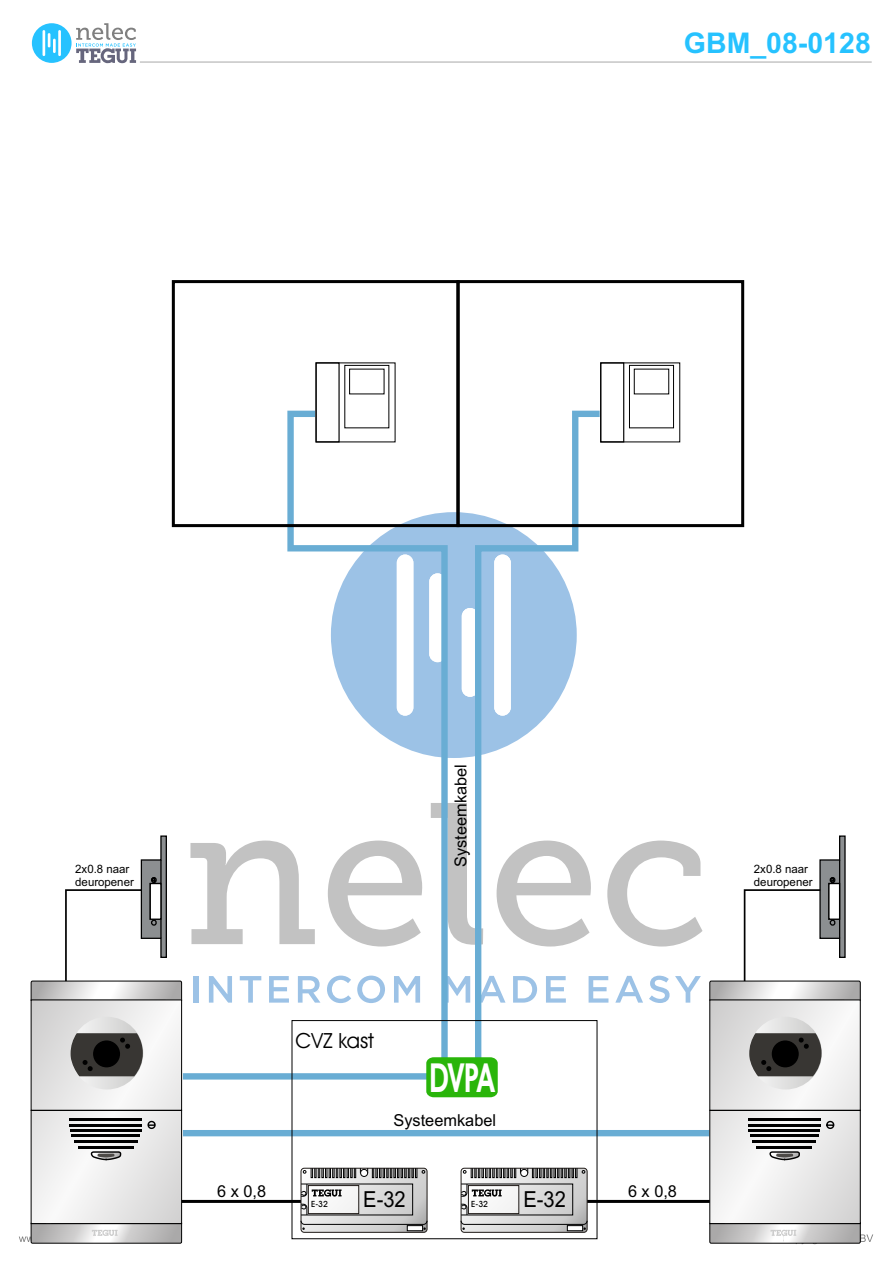
<style>
.page{position:relative;width:893px;height:1263px;background:#fff}
.page>*{position:absolute;margin:0;border:0;box-sizing:border-box;transform-origin:0 0}
.t1{font:700 40.2px "Avant Garde IT Cby BT";color:#fff;scale:.7 1}
.t2{font:700 28.5px "Arial";color:#26c2ff}
.t3{font:22.05px "Arial";color:#000;scale:.91 1}
.t4{font:21px "Avant Garde IT Cby BT";color:#000}
.t5{font:16.5px "Arial";color:#000}
.t6{font:11.55px/12.9px "Arial";color:#000}
.t7{font:500 8.55px "Avant Garde IT Cby BT";color:#000}
</style>
<div class="page">
<hr style="left:140px;top:61px;width:732px;height:2px;background:#ccc">
<svg style="left:190px;top:840px;width:94px;height:104px"></svg>
<svg style="left:451px;top:914px;width:21px;height:31px"></svg>
<svg style="left:607px;top:840px;width:95px;height:106px"></svg>
<div style="left:194px;top:976px;width:5px;height:27px;background:#9cc2e6"></div>
<svg style="left:209px;top:976px;width:23px;height:27px"></svg>
<svg style="left:240px;top:976px;width:21px;height:27px"></svg>
<svg style="left:269px;top:976px;width:15px;height:27px"></svg>
<svg style="left:451px;top:976px;width:19px;height:27px"></svg>
<svg style="left:606px;top:976px;width:2px;height:27px"></svg>
<svg style="left:615px;top:976px;width:28px;height:27px"></svg>
<svg style="left:649px;top:976px;width:52px;height:27px"></svg>
<div style="left:451px;top:512px;width:21px;height:246px;background:#9cc2e6"></div>
<div style="left:462px;top:608px;width:16px;height:89px;background:#fff;border-radius:8px"></div>
<div style="left:32px;top:23px;width:40px;height:40px;background:#26c2ff;border-radius:50%"></div>
<hr style="left:43px;top:30px;width:2px;height:26px;background:#fff">
<svg style="left:48px;top:33px;width:2px;height:14px"></svg>
<hr style="left:58px;top:30px;width:3px;height:26px;background:#fff">
<hr style="left:53px;top:39px;width:3px;height:14px;background:#fff">
<svg style="left:76px;top:23px;width:60px;height:40px"></svg>
<svg style="left:284px;top:407px;width:167px;height:678px"></svg>
<svg style="left:472px;top:410px;width:134px;height:666px"></svg>
<hr style="left:564px;top:1200px;width:146px;height:3px;background:#000">
<hr style="left:181px;top:1200px;width:147px;height:3px;background:#000">
<div style="left:183px;top:1073px;width:301px;height:6px;background:#69add4"></div>
<div style="left:183px;top:1130px;width:526px;height:6px;background:#69add4"></div>
<div style="left:172px;top:280px;width:287px;height:247px;border:3px solid #000"></div>
<div style="left:456px;top:280px;width:288px;height:247px;border:3px solid #000"></div>
<div style="left:315px;top:362px;width:25px;height:80px;border:1px solid #000"></div>
<div style="left:600px;top:362px;width:24px;height:80px;border:1px solid #000"></div>
<div style="left:629px;top:365px;width:45px;height:63px;border:1px solid #000"></div>
<svg style="left:709px;top:835px;width:164px;height:409px"></svg>
<svg style="left:19px;top:835px;width:163px;height:409px"></svg>
<svg style="left:301px;top:1168px;width:126px;height:64px"></svg>
<div style="left:301px;top:1168px;width:126px;height:64px;border:1px solid #1f1a17;border-radius:3px"></div>
<div style="left:308px;top:1185px;width:51px;height:28px;background:#f8f8f8"></div>
<div style="left:308px;top:1185px;width:51px;height:29px;border:1px solid #1f1a17"></div>
<div style="left:360px;top:1169px;width:8px;height:8px;background:#fff;border:1px solid #000;border-radius:50%"></div>
<svg style="left:367px;top:1168px;width:58px;height:10px"></svg>
<svg style="left:301px;top:1204px;width:126px;height:27px"></svg>
<svg style="left:301px;top:1168px;width:60px;height:29px"></svg>
<svg style="left:461px;top:1168px;width:126px;height:64px"></svg>
<div style="left:461px;top:1168px;width:126px;height:64px;border:1px solid #1f1a17;border-radius:3px"></div>
<div style="left:468px;top:1185px;width:51px;height:28px;background:#f8f8f8"></div>
<div style="left:468px;top:1185px;width:51px;height:29px;border:1px solid #1f1a17"></div>
<div style="left:520px;top:1169px;width:8px;height:8px;background:#fff;border:1px solid #000;border-radius:50%"></div>
<svg style="left:527px;top:1168px;width:58px;height:10px"></svg>
<svg style="left:461px;top:1204px;width:126px;height:27px"></svg>
<svg style="left:461px;top:1168px;width:60px;height:29px"></svg>
<div style="left:292px;top:1020px;width:305px;height:219px;border:1px solid #000"></div>
<div style="left:426px;top:1057px;width:72px;height:40px;background:#29b50a"></div>
<h2 class="t2" style="left:684px;top:33px;width:188px">GBM_08-0128</h2>
<p class="t6" style="left:75px;top:864px;width:60px">2x0.8 naar deuropener</p>
<h3 class="t5" style="left:454px;top:867px;width:104px;rotate:-90deg">Systeemkabel</h3>
<h3 class="t4" style="left:296px;top:1032px;width:80px">CVZ kast</h3>
<h1 class="t1" style="left:429px;top:1061px;width:95px">DVPA</h1>
<h3 class="t5" style="left:393px;top:1113px;width:104px">Systeemkabel</h3>
<h3 class="t5" style="left:217px;top:1185px;width:51px">6 x 0,8</h3>
<h3 class="t5" style="left:628px;top:1184px;width:51px">6 x 0,8</h3>
<p class="t7" style="left:311px;top:1200px;width:18px">E-32</p>
<h3 class="t3" style="left:363px;top:1191px;width:48px">E-32</h3>
<p class="t7" style="left:471px;top:1200px;width:18px">E-32</p>
<h3 class="t3" style="left:523px;top:1191px;width:48px">E-32</h3>
<p class="t6" style="left:754px;top:864px;width:60px">2x0.8 naar deuropener</p>
</div>
